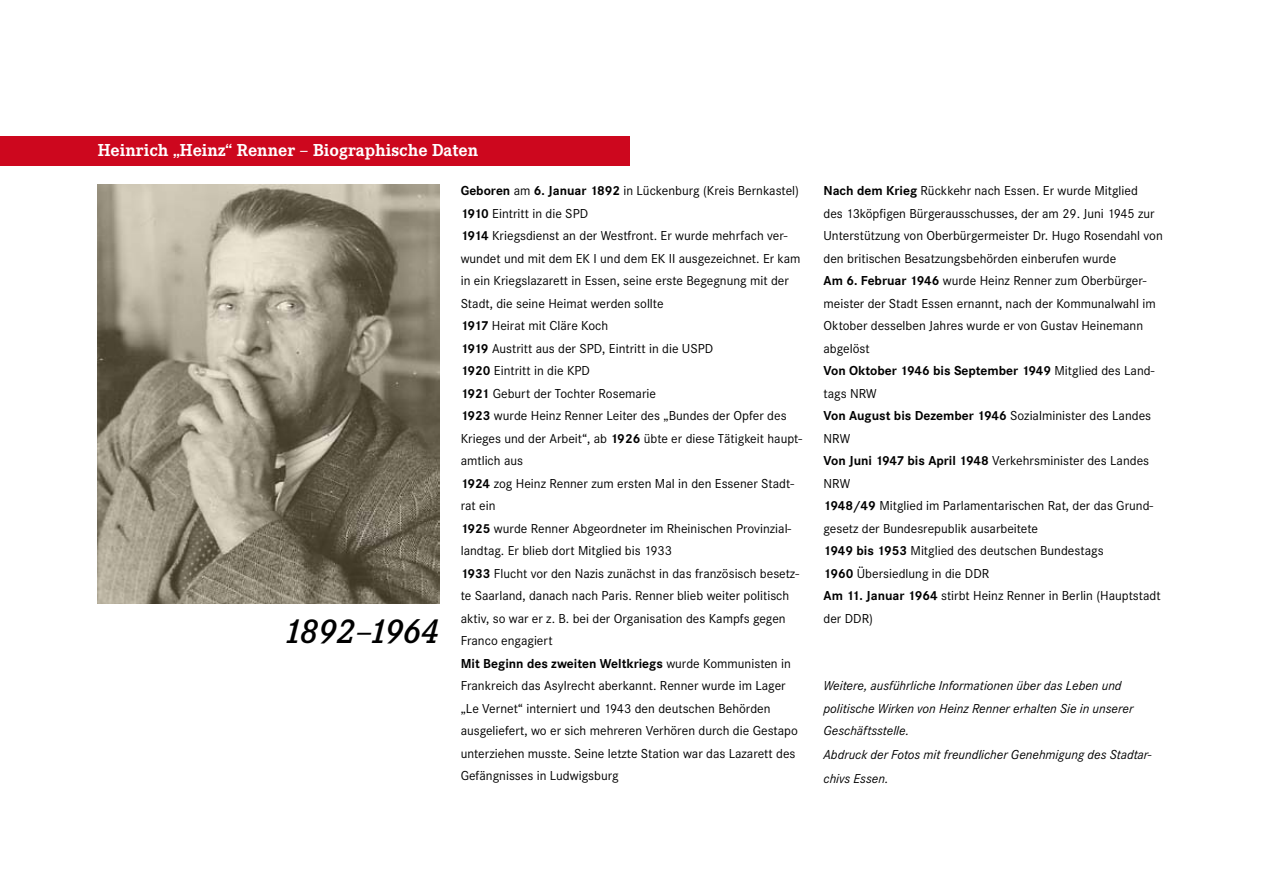
<style>
.page{position:relative;width:1263px;height:893px;background:#fff}
.page>*{position:absolute;margin:0;border:0;box-sizing:border-box;transform-origin:0 0}
.t1{font:italic 600 36px "Corporate E";letter-spacing:-.01em;color:#000}
.t2{font:700 18px "Corporate E";color:#fff}
.t3{font:13.5px/22.5px "Corporate S";color:#000}
.t4{font:italic 13.5px/22.5px "Corporate S";color:#000}
.s1{font-weight:700}
</style>
<div class="page">
<div style="left:0;top:136px;width:629px;height:30px;background:#cd071e"></div>
<img style="left:98px;top:185px;width:341px;height:419px">
<h2 class="t2" style="left:98px;top:140px;width:382px">Heinrich „Heinz“ Renner – Biographische Daten</h2>
<p class="t3" style="left:461px;top:179px;width:343px"><span class="s1">Geboren</span> am <span class="s1">6. Januar 1892</span> in Lückenburg (Kreis Bernkastel)<br><span class="s1">1910</span> Eintritt in die SPD<br><span class="s1">1914</span> Kriegsdienst an der Westfront. Er wurde mehrfach ver&shy;wundet und mit dem EK I und dem EK II ausgezeichnet. Er kam in ein Kriegslazarett in Essen, seine erste Begegnung mit der Stadt, die seine Heimat werden sollte<br><span class="s1">1917</span> Heirat mit Cläre Koch<br><span class="s1">1919</span> Austritt aus der SPD, Eintritt in die USPD<br><span class="s1">1920</span> Eintritt in die KPD<br><span class="s1">1921</span> Geburt der Tochter Rosemarie<br><span class="s1">1923</span> wurde Heinz Renner Leiter des „Bundes der Opfer des Krieges und der Arbeit“, ab <span class="s1">1926</span> übte er diese Tätigkeit haupt&shy;amtlich aus<br><span class="s1">1924</span> zog Heinz Renner zum ersten Mal in den Essener Stadt&shy;rat ein<br><span class="s1">1925</span> wurde Renner Abgeordneter im Rheinischen Provinzial&shy;landtag. Er blieb dort Mitglied bis 1933<br><span class="s1">1933</span> Flucht vor den Nazis zunächst in das französisch besetz&shy;te Saarland, danach nach Paris. Renner blieb weiter politisch aktiv, so war er z. B. bei der Organisation des Kampfs gegen Franco engagiert<br><span class="s1">Mit Beginn des zweiten Weltkriegs</span> wurde Kommunisten in Frankreich das Asylrecht aberkannt. Renner wurde im Lager „Le Vernet“ interniert und 1943 den deutschen Behörden ausgeliefert, wo er sich mehreren Verhören durch die Gestapo unterziehen musste. Seine letzte Station war das Lazarett des Gefängnisses in Ludwigsburg</p>
<p class="t3" style="left:823px;top:179px;width:341px"><span class="s1">Nach dem Krieg</span> Rückkehr nach Essen. Er wurde Mitglied<br>des 13köpfigen Bürgerausschusses, der am 29. Juni 1945 zur Unterstützung von Oberbürgermeister Dr. Hugo Rosendahl von den britischen Besatzungsbehörden einberufen wurde<br><span class="s1">Am 6. Februar 1946</span> wurde Heinz Renner zum Oberbürger&shy;meister der Stadt Essen ernannt, nach der Kommunalwahl im Oktober desselben Jahres wurde er von Gustav Heinemann abgelöst<br><span class="s1">Von Oktober 1946 bis September 1949</span> Mitglied des Land&shy;tags NRW<br><span class="s1">Von August bis Dezember 1946</span> Sozialminister des Landes NRW<br><span class="s1">Von Juni 1947 bis April 1948</span> Verkehrsminister des Landes NRW<br><span class="s1">1948/49</span> Mitglied im Parlamentarischen Rat, der das Grund&shy;gesetz der Bundesrepublik ausarbeitete<br><span class="s1">1949 bis 1953</span> Mitglied des deutschen Bundestags<br><span class="s1">1960</span> Übersiedlung in die DDR<br><span class="s1">Am 11. Januar 1964</span> stirbt Heinz Renner in Berlin (Hauptstadt der DDR)</p>
<h1 class="t1" style="left:284px;top:611px;width:157px">1892–1964</h1>
<p class="t4" style="left:823px;top:675px;width:311px">Weitere, ausführliche Informationen über das Leben und politische Wirken von Heinz Renner erhalten Sie in unserer<br>Geschäftsstelle.</p>
<p class="t4" style="left:823px;top:743px;width:330px;line-height:24px">Abdruck der Fotos mit freundlicher Genehmigung des Stadtar&shy;chivs Essen.</p>
</div>
